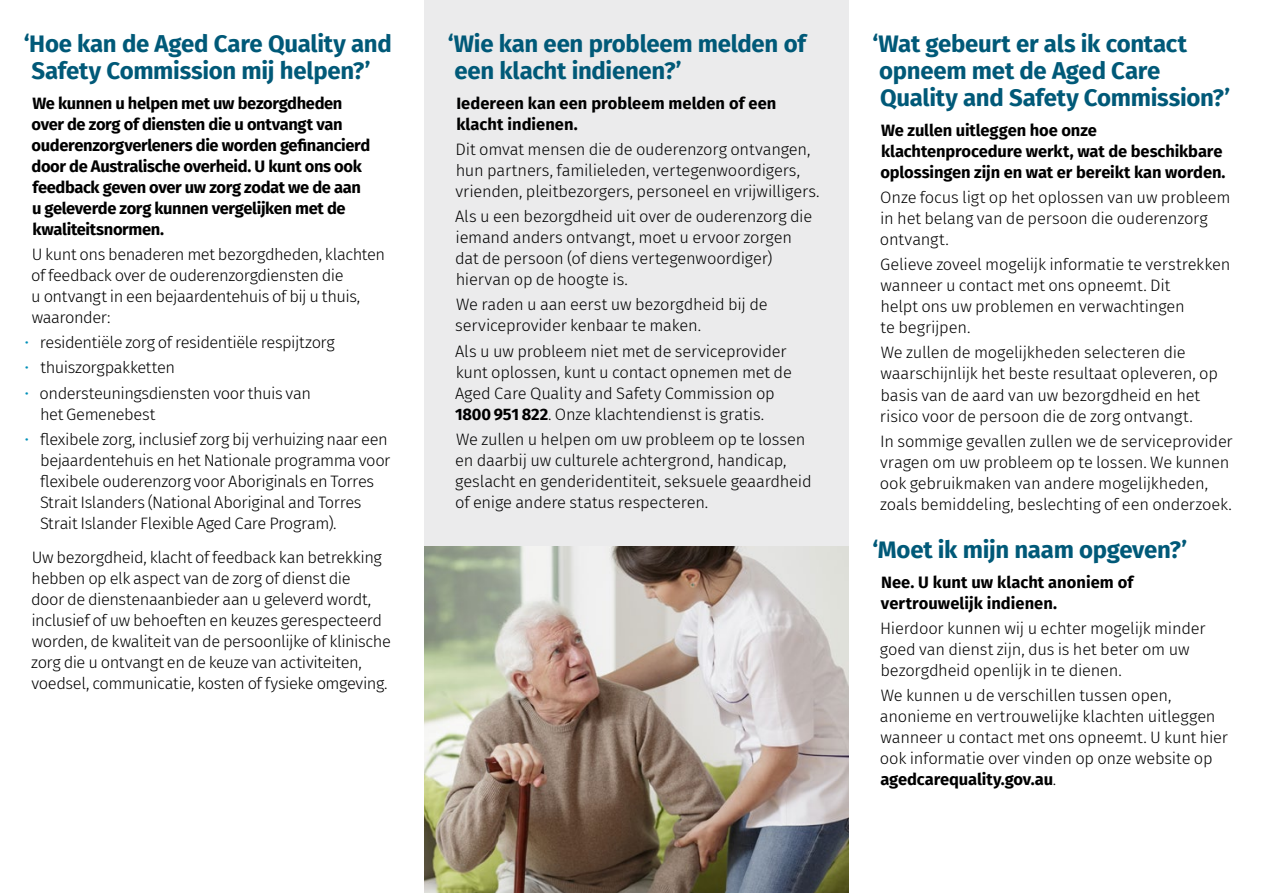
<style>
.page{position:relative;width:1263px;height:893px;background:#fff}
.page>*{position:absolute;margin:0;border:0;box-sizing:border-box;transform-origin:0 0}
.t1{font:700 24px/27px "Fira Sans";letter-spacing:-.015em;color:#005978}
.Body_text{font:300 16.5px/21px "Fira Sans";letter-spacing:-.015em;color:#000}
.H3{font:700 16.5px/21px "Fira Sans";letter-spacing:-.015em;color:#000}
.H3-2{font:700 16.5px/21px "Fira Sans";letter-spacing:.005em;color:#000}
.s1{color:#0090b9}
.s2{font-weight:700}
</style>
<div class="page">
<div style="left:424px;top:0;width:425px;height:578px;background:#ebebec"></div>
<img style="left:424px;top:546px;width:425px;height:347px">
<h1 class="t1" style="left:24px;top:29px;width:370px;text-align:center">‘Hoe kan de Aged Care Quality and<br>Safety Commission mij helpen?’</h1>
<h2 class="H3" style="left:32px;top:91px;width:340px">We kunnen u helpen met uw bezorgdheden over de zorg of diensten die u ontvangt van ouderenzorgverleners die worden gefinancierd door de Australische overheid. U kunt ons ook feedback geven over uw zorg zodat we de aan u geleverde zorg kunnen vergelijken met de kwaliteitsnormen.</h2>
<p class="Body_text" style="left:31px;top:244px;width:356px">U kunt ons benaderen met bezorgdheden, klachten of feedback over de ouderenzorgdiensten die<br>u ontvangt in een bejaardentehuis of bij u thuis, waaronder:</p>
<p class="Body_text" style="left:24px;top:332px;width:312px"><span class="s1">•</span> residentiële zorg of residentiële respijtzorg</p>
<p class="Body_text" style="left:24px;top:357px;width:152px"><span class="s1">•</span> thuiszorgpakketten</p>
<p class="Body_text" style="left:40px;top:382px;width:272px;text-indent:-16px"><span class="s1">•</span> ondersteuningsdiensten voor thuis van het Gemenebest</p>
<p class="Body_text" style="left:40px;top:429px;width:352px;text-indent:-16px"><span class="s1">•</span> flexibele zorg, inclusief zorg bij verhuizing naar een bejaardentehuis en het Nationale programma voor flexibele ouderenzorg voor Aboriginals en Torres Strait Islanders (National Aboriginal and Torres Strait Islander Flexible Aged Care Program).</p>
<p class="Body_text" style="left:31px;top:546px;width:361px">Uw bezorgdheid, klacht of feedback kan betrekking hebben op elk aspect van de zorg of dienst die<br>door de dienstenaanbieder aan u geleverd wordt, inclusief of uw behoeften en keuzes gerespecteerd worden, de kwaliteit van de persoonlijke of klinische zorg die u ontvangt en de keuze van activiteiten, voedsel, communicatie, kosten of fysieke omgeving.</p>
<h1 class="t1" style="left:448px;top:29px;width:360px">‘Wie kan een probleem melden of een klacht indienen?’</h1>
<h2 class="H3-2" style="left:456px;top:91px;width:322px">Iedereen kan een probleem melden of een klacht indienen.</h2>
<p class="Body_text" style="left:455px;top:139px;width:366px">Dit omvat mensen die de ouderenzorg ontvangen, hun partners, familieleden, vertegenwoordigers, vrienden, pleitbezorgers, personeel en vrijwilligers.</p>
<p class="Body_text" style="left:455px;top:206px;width:359px">Als u een bezorgdheid uit over de ouderenzorg die iemand anders ontvangt, moet u ervoor zorgen dat de persoon (of diens vertegenwoordiger) hiervan op de hoogte is.</p>
<p class="Body_text" style="left:455px;top:294px;width:314px">We raden u aan eerst uw bezorgdheid bij de serviceprovider kenbaar te maken.</p>
<p class="Body_text" style="left:455px;top:340px;width:338px">Als u uw probleem niet met de serviceprovider kunt oplossen, kunt u contact opnemen met de Aged Care Quality and Safety Commission op <span class="s2">1800 951 822</span>. Onze klachtendienst is gratis.</p>
<p class="Body_text" style="left:455px;top:429px;width:358px">We zullen u helpen om uw probleem op te lossen en daarbij uw culturele achtergrond, handicap, geslacht en genderidentiteit, seksuele geaardheid of enige andere status respecteren.</p>
<h1 class="t1" style="left:872px;top:29px;width:359px">‘Wat gebeurt er als ik contact opneem met de Aged Care<br>Quality and Safety Commission?’</h1>
<h2 class="H3" style="left:880px;top:118px;width:347px">We zullen uitleggen hoe onze klachtenprocedure werkt, wat de beschikbare oplossingen zijn en wat er bereikt kan worden.</h2>
<p class="Body_text" style="left:880px;top:187px;width:352px">Onze focus ligt op het oplossen van uw probleem in het belang van de persoon die ouderenzorg ontvangt.</p>
<p class="Body_text" style="left:880px;top:254px;width:352px">Gelieve zoveel mogelijk informatie te verstrekken wanneer u contact met ons opneemt. Dit<br>helpt ons uw problemen en verwachtingen<br>te begrijpen.</p>
<p class="Body_text" style="left:880px;top:342px;width:340px">We zullen de mogelijkheden selecteren die waarschijnlijk het beste resultaat opleveren, op basis van de aard van uw bezorgdheid en het risico voor de persoon die de zorg ontvangt.</p>
<p class="Body_text" style="left:880px;top:430px;width:354px">In sommige gevallen zullen we de serviceprovider vragen om uw probleem op te lossen. We kunnen ook gebruikmaken van andere mogelijkheden, zoals bemiddeling, beslechting of een onderzoek.</p>
<h1 class="t1" style="left:872px;top:534px;width:316px">‘Moet ik mijn naam opgeven?’</h1>
<h2 class="H3-2" style="left:881px;top:570px;width:254px">Nee. U kunt uw klacht anoniem of vertrouwelijk indienen.</h2>
<p class="Body_text" style="left:880px;top:617px;width:327px">Hierdoor kunnen wij u echter mogelijk minder goed van dienst zijn, dus is het beter om uw bezorgdheid openlijk in te dienen.</p>
<p class="Body_text" style="left:880px;top:685px;width:350px">We kunnen u de verschillen tussen open, anonieme en vertrouwelijke klachten uitleggen wanneer u contact met ons opneemt. U kunt hier ook informatie over vinden op onze website op <span class="s2">agedcarequality.gov.au</span>.</p>
</div>
